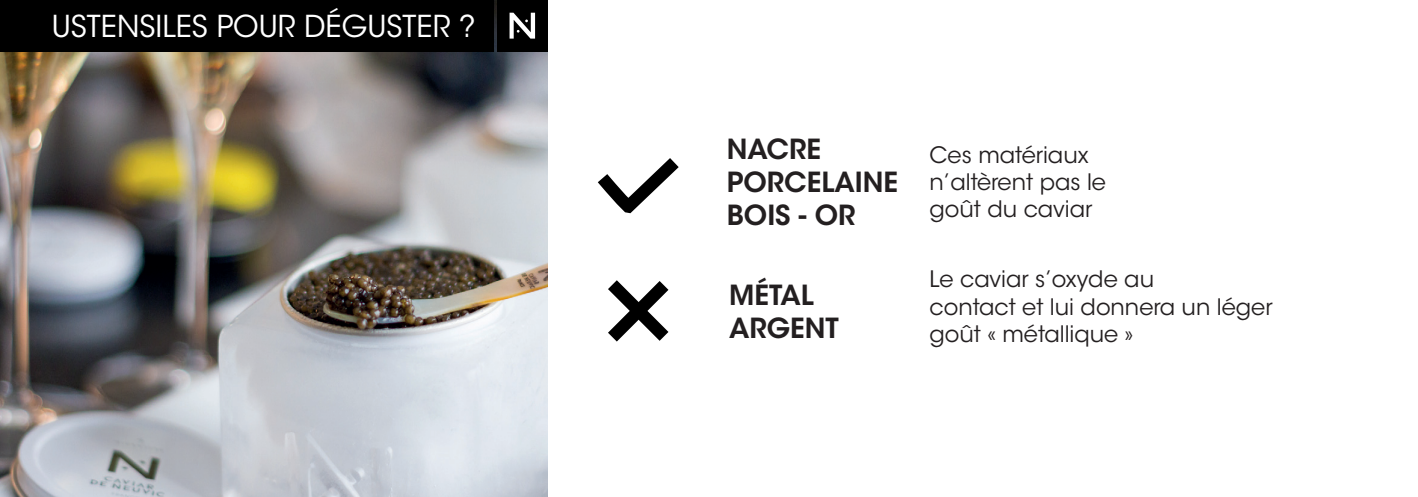
<style>
.page{position:relative;width:1418px;height:497px;background:#fff}
.page>*{position:absolute;margin:0;border:0;box-sizing:border-box;transform-origin:0 0}
.t1{font:30px "ITC Avant Garde Std";color:#fff}
.t2{font:600 27.5px/33px "ITC Avant Garde Std";color:#231f20}
.t3{font:22.5px/27px "ITC Avant Garde Std";color:#231f20}
</style>
<div class="page">
<svg style="left:608px;top:280px;width:61px;height:62px"></svg>
<svg style="left:597px;top:158px;width:82px;height:48px"></svg>
<img style="left:0;top:0;width:547px;height:496px">
<div style="left:0;top:0;width:493px;height:51px;background:#000"></div>
<div style="left:497px;top:0;width:50px;height:51px;background:#000"></div>
<svg style="left:509px;top:13px;width:26px;height:26px"></svg>
<h1 class="t1" style="left:52px;top:7px;width:425px">USTENSILES POUR DÉGUSTER ?</h1>
<p class="t2" style="left:727px;top:132px;width:173px">NACRE<br>PORCELAINE<br>BOIS - OR</p>
<p class="t3" style="left:929px;top:142px;width:178px">Ces matériaux n’altèrent pas le goût du caviar</p>
<p class="t2" style="left:729px;top:277px;width:111px">MÉTAL<br>ARGENT</p>
<p class="t3" style="left:929px;top:266px;width:344px">Le caviar s’oxyde au<br>contact et lui donnera un léger goût « métallique »</p>
</div>
